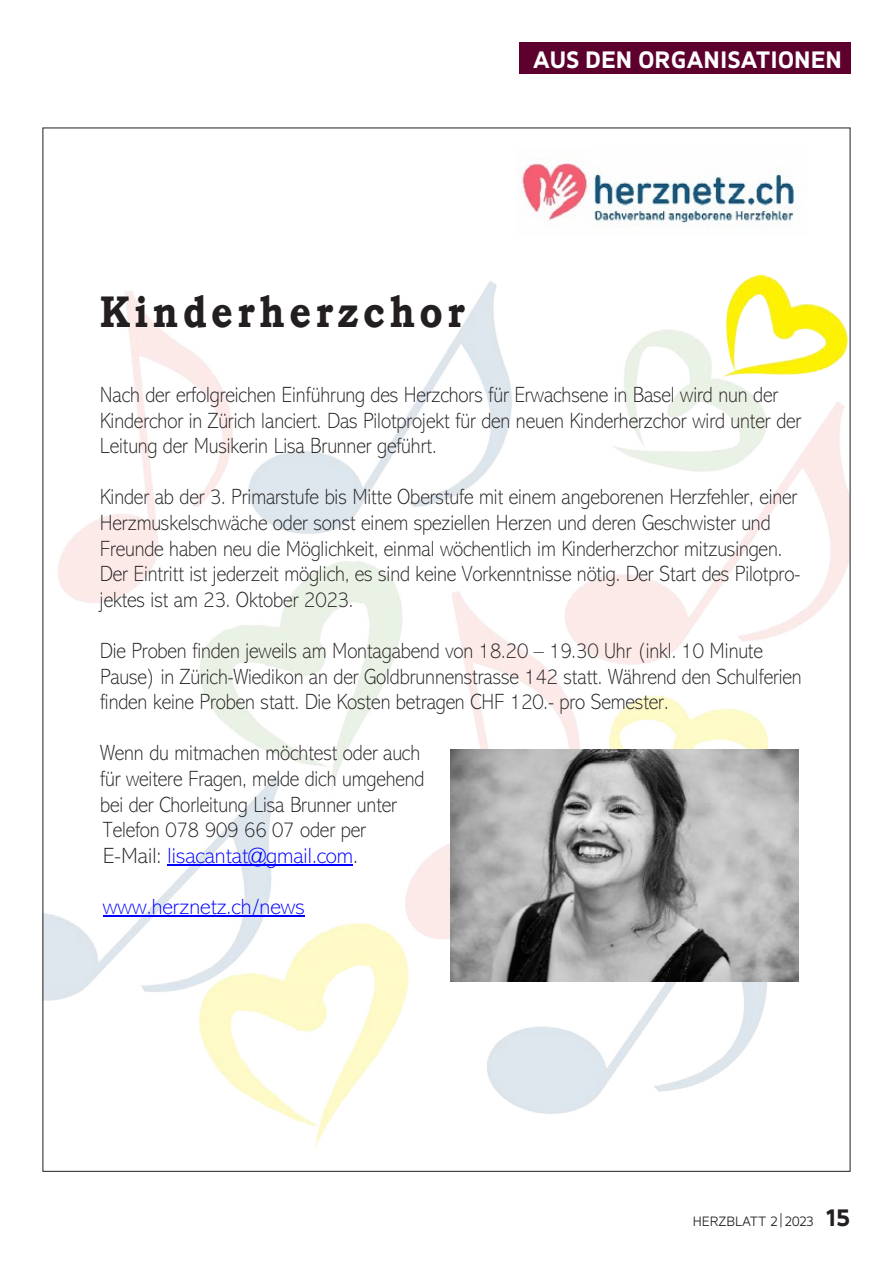
<style>
.page{position:relative;width:893px;height:1263px;background:#fff}
.page>*{position:absolute;margin:0;border:0;box-sizing:border-box;transform-origin:0 0}
.t1{font:700 44.4px "Bookman Old Style";letter-spacing:.115em;color:#231f20;scale:.85 1}
.t2{font:800 25.5px "Accord Alternate";color:#fff}
.t3{font:200 22.2px/25.5px "Abadi";letter-spacing:-.005em;color:#231f20;scale:.91 1}
.t4{font:200 22.2px "Abadi";color:#00f}
.t5{font:300 15px "Accord Alternate";color:#231f20}
.s1{color:#00f}
.s2{font-weight:800;font-size:25.5px}
</style>
<div class="page">
<div style="left:519px;top:43px;width:331px;height:31px;background:#5d002e"></div>
<img style="left:45px;top:275px;width:803px;height:874px">
<img style="left:451px;top:749px;width:347px;height:232px">
<hr style="left:168px;top:864px;width:185px;height:1px;background:#00f">
<hr style="left:103px;top:916px;width:202px;height:1px;background:#00f">
<img style="left:516px;top:152px;width:280px;height:75px">
<p class="t2" style="left:533px;top:44px;width:311px">AUS DEN ORGANISATIONEN</p>
<h1 class="t1" style="left:100px;top:280px;width:431px">Kinderherzchor</h1>
<p class="t3" style="left:100px;top:382px;width:772px">Nach der erfolgreichen Einführung des Herzchors für Erwachsene in Basel wird nun der<br>Kinderchor in Zürich lanciert. Das Pilotprojekt für den neuen Kinderherzchor wird unter der<br>Leitung der Musikerin Lisa Brunner geführt.</p>
<p class="t3" style="left:100px;top:484px;width:771px">Kinder ab der 3. Primarstufe bis Mitte Oberstufe mit einem angeborenen Herzfehler, einer Herzmuskelschwäche oder sonst einem speziellen Herzen und deren Geschwister und Freunde haben neu die Möglichkeit, einmal wöchentlich im Kinderherzchor mitzusingen.<br>Der Eintritt ist jederzeit möglich, es sind keine Vorkenntnisse nötig. Der Start des Pilotpro&shy;jektes ist am 23. Oktober 2023.</p>
<p class="t3" style="left:100px;top:638px;width:773px">Die Proben finden jeweils am Montagabend von 18.20 – 19.30 Uhr (inkl. 10 Minute<br>Pause) in Zürich-Wiedikon an der Goldbrunnenstrasse 142 statt. Während den Schulferien finden keine Proben statt. Die Kosten betragen CHF 120.- pro Semester.</p>
<p class="t3" style="left:100px;top:741px;width:358px">Wenn du mitmachen möchtest oder auch für weitere Fragen, melde dich umgehend bei der Chorleitung Lisa Brunner unter Telefon 078 909 66 07 oder per E-Mail: <span class="s1">lisacantat@gmail.com</span>.</p>
<p class="t4" style="left:103px;top:894px;width:203px">www.herznetz.ch/news</p>
<p class="t5" style="left:693px;top:1212px;width:159px">HERZBLATT 2 | 2023 <span class="s2">15</span></p>
</div>
